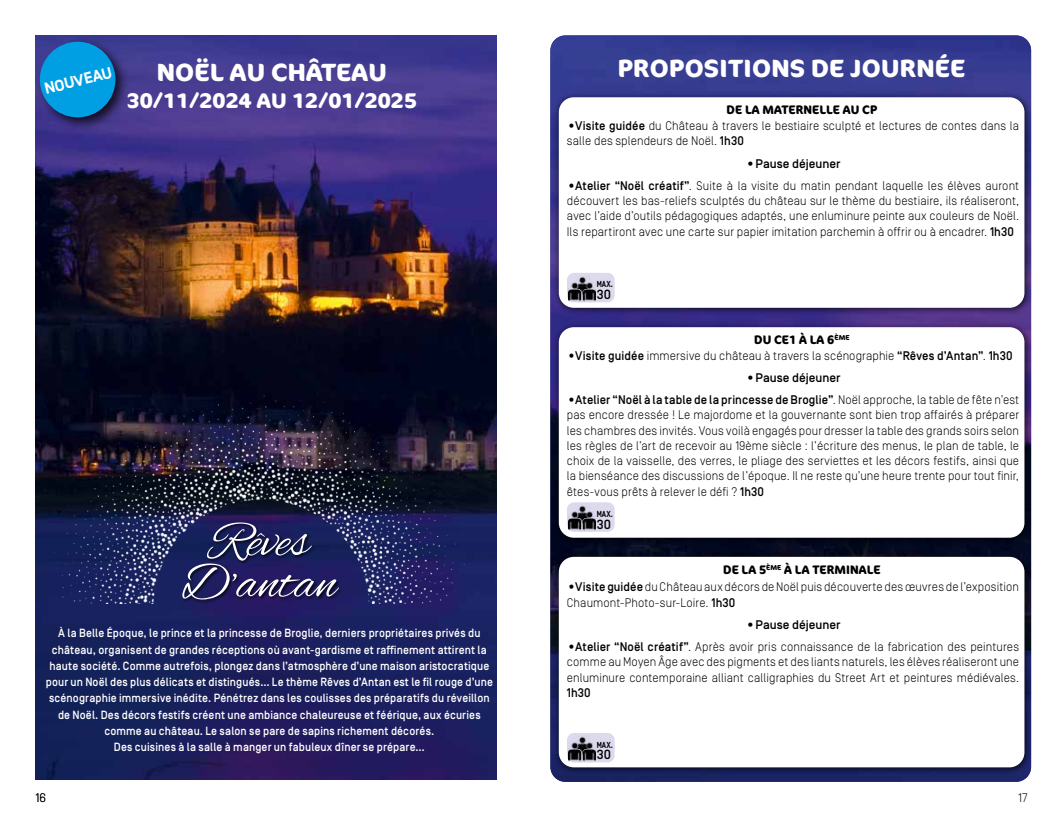
<style>
.page{position:relative;width:1063px;height:815px;background:#fff}
.page>*{position:absolute;margin:0;border:0;box-sizing:border-box;transform-origin:0 0}
.t1{font:51.88px/41.5px "Alex Brush";color:#fff;text-align:center}
.t2{font:700 25px "Cocon Pro";letter-spacing:.01em;color:#fff}
.t3{font:700 21.25px "Cocon Pro";color:#fff}
.t4{font:700 16px "Simplon BP";color:#fff}
.t5{font:500 13.25px "Simplon BP";color:#000}
.t6{font:300 12.5px/15.2px "Simplon BP";letter-spacing:.01em;color:#000;text-align:justify;scale:.95 1}
.t7{font:500 12.5px "Simplon BP";color:#000}
.t8{font:500 12.5px "Simplon BP";color:#000;scale:.95 1}
.t9{font:700 12.38px "Cocon Pro";letter-spacing:.01em;color:#000;scale:.95 1}
.t10{font:300 12.38px "Simplon BP";color:#000}
.t11{font:500 11.88px/16.2px "Simplon BP";letter-spacing:.01em;color:#fff;text-align:center;scale:.93 1}
.t12{font:700 8.75px "Simplon BP";letter-spacing:.005em;color:#000;scale:.8 1}
.s1{font-weight:500}
.s2{font-weight:300}
</style>
<div class="page">
<img style="left:550px;top:35px;width:481px;height:747px">
<img style="left:35px;top:35px;width:461px;height:745px">
<img style="left:45px;top:386px;width:428px;height:217px">
<div style="left:181px;top:522px;width:161px;height:82px;background:#000;opacity:.75"></div>
<div style="left:553px;top:92px;width:479px;height:224px;background:#000;opacity:.75"></div>
<div style="left:559px;top:97px;width:465px;height:211px;background:#fff;border-radius:15px"></div>
<div style="left:553px;top:322px;width:479px;height:224px;background:#000;opacity:.75"></div>
<div style="left:559px;top:327px;width:465px;height:211px;background:#fff;border-radius:15px"></div>
<div style="left:553px;top:551px;width:479px;height:224px;background:#000;opacity:.75"></div>
<div style="left:559px;top:557px;width:465px;height:210px;background:#fff;border-radius:15px"></div>
<div style="left:567px;top:273px;width:48px;height:29px;background:#dddaee;border-radius:7px"></div>
<img style="left:569px;top:276px;width:27px;height:26px">
<div style="left:567px;top:502px;width:48px;height:30px;background:#dddaee;border-radius:7px"></div>
<img style="left:569px;top:505px;width:27px;height:27px">
<div style="left:567px;top:733px;width:48px;height:29px;background:#dddaee;border-radius:7px"></div>
<img style="left:569px;top:736px;width:27px;height:26px">
<div style="left:36px;top:38px;width:94px;height:94px;background:#000;opacity:.75"></div>
<div style="left:40px;top:42px;width:75px;height:75px;background:#009ee3;border-radius:50%"></div>
<p class="t4" style="left:42px;top:80px;width:71px;rotate:-14deg">NOUVEAU</p>
<h2 class="t2" style="left:157px;top:54px;width:232px">NOËL AU CHÂTEAU</h2>
<h3 class="t3" style="left:127px;top:86px;width:292px">30/11/2024 AU 12/01/2025</h3>
<h1 class="t1" style="left:182px;top:524px;width:157px">Rêves<br>D’antan</h1>
<p class="t11" style="left:46px;top:625px;width:482px">À la Belle Époque, le prince et la princesse de Broglie, derniers propriétaires privés du château, organisent de grandes réceptions où avant-gardisme et raffinement attirent la haute société. Comme autrefois, plongez dans l’atmosphère d’une maison aristocratique pour un Noël des plus délicats et distingués… Le thème Rêves d’Antan est le fil rouge d’une scénographie immersive inédite. Pénétrez dans les coulisses des préparatifs du réveillon de Noël. Des décors festifs créent une ambiance chaleureuse et féérique, aux écuries comme au château. Le salon se pare de sapins richement décorés.<br>Des cuisines à la salle à manger un fabuleux dîner se prépare…</p>
<h2 class="t2" style="left:618px;top:51px;width:349px">PROPOSITIONS DE JOURNÉE</h2>
<p class="t9" style="left:727px;top:101px;width:160px">DE LA MATERNELLE AU CP</p>
<p class="t6" style="left:567px;top:118px;width:478px">•<span class="s1">Visite guidée</span> du Château à travers le bestiaire sculpté et lectures de contes dans la salle des splendeurs de Noël. <span class="s1">1h30</span></p>
<p class="t7" style="left:746px;top:156px;width:96px"><span class="s2">•</span>Pause déjeuner</p>
<p class="t6" style="left:567px;top:178px;width:478px">•<span class="s1">Atelier “Noël créatif”</span>. Suite à la visite du matin pendant laquelle les élèves auront découvert les bas-reliefs sculptés du château sur le thème du bestiaire, ils réaliseront, avec l’aide d’outils pédagogiques adaptés, une enluminure peinte aux couleurs de Noël.<br>Ils repartiront avec une carte sur papier imitation parchemin à offrir ou à encadrer. <span class="s1">1h30</span></p>
<p class="t12" style="left:597px;top:279px;width:22px">MAX.</p>
<p class="t5" style="left:597px;top:287px;width:16px">30</p>
<p class="t9" style="left:754px;top:331px;width:102px">DU CE1 À LA 6<sup>ÈME</sup></p>
<p class="t6" style="left:567px;top:348px;width:471px">•<span class="s1">Visite guidée</span> immersive du château à travers la scénographie <span class="s1">“Rêves d’Antan”</span>. <span class="s1">1h30</span></p>
<p class="t7" style="left:746px;top:370px;width:96px"><span class="s2">•</span>Pause déjeuner</p>
<p class="t6" style="left:567px;top:392px;width:478px">•<span class="s1">Atelier “Noël à la table de la princesse de Broglie”</span>. Noël approche, la table de fête n’est pas encore dressée ! Le majordome et la gouvernante sont bien trop affairés à préparer les chambres des invités. Vous voilà engagés pour dresser la table des grands soirs selon les règles de l’art de recevoir au 19ème siècle : l’écriture des menus, le plan de table, le choix de la vaisselle, des verres, le pliage des serviettes et les décors festifs, ainsi que la bienséance des discussions de l’époque. Il ne reste qu’une heure trente pour tout finir, êtes-vous prêts à relever le défi ? <span class="s1">1h30</span></p>
<p class="t12" style="left:597px;top:509px;width:22px">MAX.</p>
<p class="t5" style="left:597px;top:517px;width:16px">30</p>
<p class="t9" style="left:723px;top:561px;width:167px">DE LA 5<sup>ÈME</sup> À LA TERMINALE</p>
<p class="t6" style="left:567px;top:579px;width:478px">•<span class="s1">Visite guidée</span> du Château aux décors de Noël puis découverte des œuvres de l’exposition<br>Chaumont-Photo-sur-Loire. <span class="s1">1h30</span></p>
<p class="t7" style="left:746px;top:617px;width:96px"><span class="s2">•</span>Pause déjeuner</p>
<p class="t6" style="left:567px;top:639px;width:478px">•<span class="s1">Atelier “Noël créatif”</span>. Après avoir pris connaissance de la fabrication des peintures comme au Moyen Âge avec des pigments et des liants naturels, les élèves réaliseront une enluminure contemporaine alliant calligraphies du Street Art et peintures médiévales.</p>
<p class="t8" style="left:567px;top:685px;width:27px">1h30</p>
<p class="t12" style="left:597px;top:739px;width:22px">MAX.</p>
<p class="t5" style="left:597px;top:747px;width:16px">30</p>
<p class="t10" style="left:35px;top:790px;width:12px">16</p>
<p class="t10" style="left:1018px;top:790px;width:11px">17</p>
</div>
